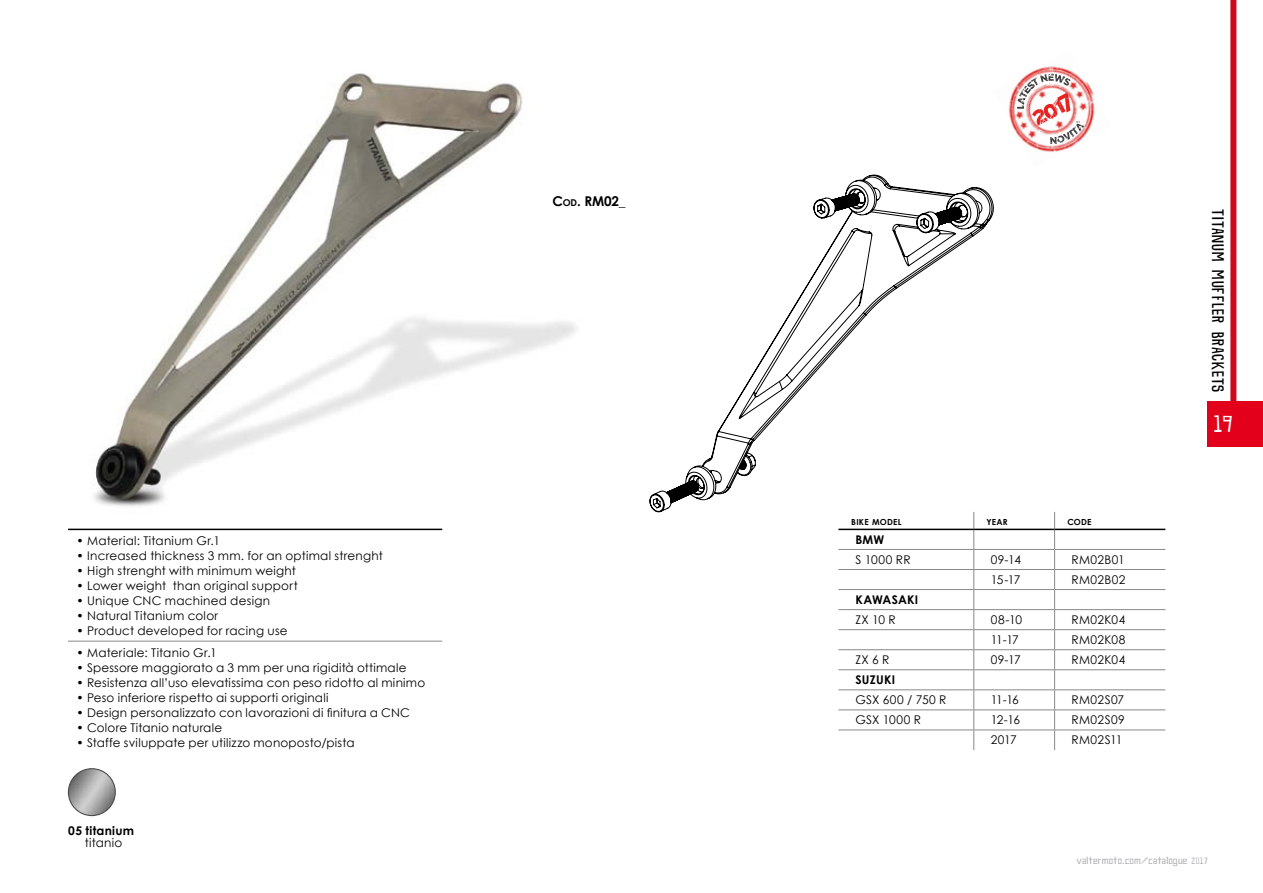
<style>
.page{position:relative;width:1263px;height:893px;background:#fff}
.page>*{position:absolute;margin:0;border:0;box-sizing:border-box;transform-origin:0 0}
.t1{font:27px "Digital Kid";color:#fff}
.t2{font:14.7px "DK Snemand";letter-spacing:.06em;color:#000}
.t3{font:700 13.5px "Century Gothic";color:#000}
.t4{font:12px "Century Gothic";letter-spacing:.02em;color:#000}
.t5{font:700 12px "Century Gothic";letter-spacing:.02em;color:#000}
.t6{font:10.5px "Digital Kid";letter-spacing:.075em;color:#b1b3b4}
.t7{font:700 8.4px "Century Gothic";letter-spacing:.025em;color:#000}
.s1{font-size:9.45px}
</style>
<div class="page">
<div style="left:1230px;top:0;width:6px;height:424px;background:#cd071e"></div>
<div style="left:1208px;top:401px;width:55px;height:45px;background:#e2001a"></div>
<hr style="left:838px;top:549px;width:136px;height:1px;background:#87888a">
<hr style="left:974px;top:549px;width:80px;height:1px;background:#87888a">
<hr style="left:1054px;top:549px;width:111px;height:1px;background:#87888a">
<hr style="left:838px;top:569px;width:136px;height:1px;background:#87888a">
<hr style="left:974px;top:569px;width:80px;height:1px;background:#87888a">
<hr style="left:1054px;top:569px;width:111px;height:1px;background:#87888a">
<hr style="left:838px;top:589px;width:136px;height:1px;background:#87888a">
<hr style="left:974px;top:589px;width:80px;height:1px;background:#87888a">
<hr style="left:1054px;top:589px;width:111px;height:1px;background:#87888a">
<hr style="left:838px;top:609px;width:136px;height:1px;background:#87888a">
<hr style="left:974px;top:609px;width:80px;height:1px;background:#87888a">
<hr style="left:1054px;top:609px;width:111px;height:1px;background:#87888a">
<hr style="left:838px;top:629px;width:136px;height:1px;background:#87888a">
<hr style="left:974px;top:629px;width:80px;height:1px;background:#87888a">
<hr style="left:1054px;top:629px;width:111px;height:1px;background:#87888a">
<hr style="left:838px;top:649px;width:136px;height:1px;background:#87888a">
<hr style="left:974px;top:649px;width:80px;height:1px;background:#87888a">
<hr style="left:1054px;top:649px;width:111px;height:1px;background:#87888a">
<hr style="left:838px;top:669px;width:136px;height:1px;background:#87888a">
<hr style="left:974px;top:669px;width:80px;height:1px;background:#87888a">
<hr style="left:1054px;top:669px;width:111px;height:1px;background:#87888a">
<hr style="left:838px;top:689px;width:136px;height:1px;background:#87888a">
<hr style="left:974px;top:689px;width:80px;height:1px;background:#87888a">
<hr style="left:1054px;top:689px;width:111px;height:1px;background:#87888a">
<hr style="left:838px;top:709px;width:136px;height:1px;background:#87888a">
<hr style="left:974px;top:709px;width:80px;height:1px;background:#87888a">
<hr style="left:1054px;top:709px;width:111px;height:1px;background:#87888a">
<hr style="left:838px;top:730px;width:136px;height:1px;background:#87888a">
<hr style="left:974px;top:730px;width:80px;height:1px;background:#87888a">
<svg style="left:973px;top:512px;width:1px;height:238px"></svg>
<hr style="left:1054px;top:730px;width:111px;height:1px;background:#87888a">
<svg style="left:1054px;top:512px;width:1px;height:238px"></svg>
<hr style="left:838px;top:529px;width:136px;height:1px;background:#000">
<hr style="left:974px;top:529px;width:80px;height:1px;background:#000">
<hr style="left:1054px;top:529px;width:111px;height:1px;background:#000">
<hr style="left:68px;top:529px;width:374px;height:1px;background:#000">
<hr style="left:68px;top:641px;width:374px;height:1px;background:#87888a">
<svg style="left:650px;top:175px;width:343px;height:337px"></svg>
<img style="left:68px;top:769px;width:47px;height:46px;border-radius:23px">
<div style="left:68px;top:768px;width:48px;height:48px;border:1px solid #4d4d4d;border-radius:50%"></div>
<img style="left:94px;top:73px;width:482px;height:434px">
<img style="left:1008px;top:66px;width:87px;height:86px">
<svg style="left:1017px;top:74px;width:67px;height:70px"></svg>
<p class="t3" style="left:552px;top:191px;width:75px">C<span class="s1">OD</span>. RM02_</p>
<p class="t4" style="left:77px;top:532px;width:145px">• Material: Titanium Gr.1</p>
<p class="t4" style="left:77px;top:547px;width:308px">• Increased thickness 3 mm. for an optimal strenght</p>
<p class="t4" style="left:77px;top:562px;width:221px">• High strenght with minimum weight</p>
<p class="t4" style="left:77px;top:577px;width:223px">• Lower weight than original support</p>
<p class="t4" style="left:77px;top:592px;width:195px">• Unique CNC machined design</p>
<p class="t4" style="left:77px;top:607px;width:143px">• Natural Titanium color</p>
<p class="t4" style="left:77px;top:622px;width:213px">• Product developed for racing use</p>
<p class="t4" style="left:77px;top:644px;width:142px">• Materiale: Titanio Gr.1</p>
<p class="t4" style="left:77px;top:659px;width:331px">• Spessore maggiorato a 3 mm per una rigidità ottimale</p>
<p class="t4" style="left:77px;top:674px;width:350px">• Resistenza all’uso elevatissima con peso ridotto al minimo</p>
<p class="t4" style="left:77px;top:689px;width:254px">• Peso inferiore rispetto ai supporti originali</p>
<p class="t4" style="left:77px;top:704px;width:335px">• Design personalizzato con lavorazioni di finitura a CNC</p>
<p class="t4" style="left:77px;top:719px;width:147px">• Colore Titanio naturale</p>
<p class="t4" style="left:77px;top:734px;width:279px">• Staffe sviluppate per utilizzo monoposto/pista</p>
<p class="t5" style="left:68px;top:822px;width:67px">05 titanium</p>
<p class="t4" style="left:85px;top:834px;width:39px">titanio</p>
<p class="t2" style="left:1228px;top:209px;width:185px;rotate:90deg">titanum muffler brackets</p>
<p class="t7" style="left:851px;top:516px;width:52px">BIKE MODEL</p>
<p class="t7" style="left:986px;top:516px;width:23px">YEAR</p>
<p class="t7" style="left:1067px;top:516px;width:26px">CODE</p>
<p class="t5" style="left:855px;top:530px;width:30px">BMW</p>
<p class="t4" style="left:855px;top:551px;width:57px">S 1000 RR</p>
<p class="t4" style="left:991px;top:551px;width:32px">09-14</p>
<p class="t4" style="left:1071px;top:551px;width:55px">RM02B01</p>
<p class="t4" style="left:991px;top:571px;width:31px">15-17</p>
<p class="t4" style="left:1071px;top:571px;width:55px">RM02B02</p>
<p class="t5" style="left:855px;top:591px;width:64px">KAWASAKI</p>
<p class="t4" style="left:855px;top:611px;width:42px">ZX 10 R</p>
<p class="t4" style="left:991px;top:611px;width:33px">08-10</p>
<p class="t4" style="left:1071px;top:611px;width:55px">RM02K04</p>
<p class="t4" style="left:991px;top:631px;width:29px">11-17</p>
<p class="t4" style="left:1071px;top:631px;width:55px">RM02K08</p>
<p class="t4" style="left:855px;top:651px;width:36px">ZX 6 R</p>
<p class="t4" style="left:991px;top:651px;width:31px">09-17</p>
<p class="t4" style="left:1071px;top:651px;width:55px">RM02K04</p>
<p class="t5" style="left:855px;top:671px;width:41px">SUZUKI</p>
<p class="t4" style="left:855px;top:692px;width:92px">GSX 600 / 750 R</p>
<p class="t4" style="left:991px;top:692px;width:30px">11-16</p>
<p class="t4" style="left:1071px;top:692px;width:54px">RM02S07</p>
<p class="t4" style="left:855px;top:712px;width:67px">GSX 1000 R</p>
<p class="t4" style="left:991px;top:712px;width:31px">12-16</p>
<p class="t4" style="left:1071px;top:712px;width:55px">RM02S09</p>
<p class="t4" style="left:991px;top:732px;width:27px">2017</p>
<p class="t4" style="left:1071px;top:732px;width:52px">RM02S11</p>
<h1 class="t1" style="left:1214px;top:408px;width:20px">19</h1>
<p class="t6" style="left:1077px;top:855px;width:132px">valtermoto.com/catalogue 2017</p>
</div>
